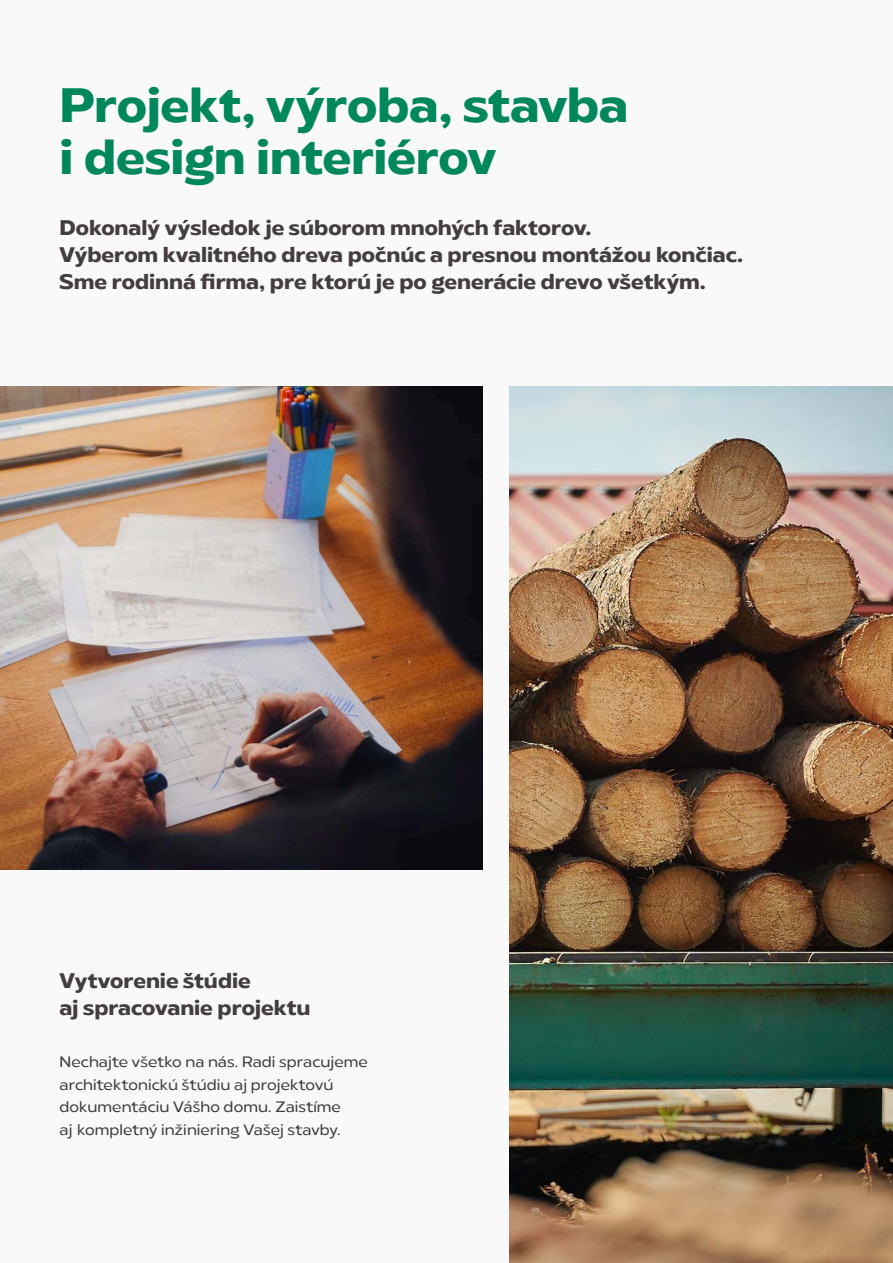
<style>
.page{position:relative;width:893px;height:1263px;background:#fff}
.page>*{position:absolute;margin:0;border:0;box-sizing:border-box;transform-origin:0 0}
.t1{font:700 48px/52.5px "Radiate Sans";letter-spacing:-.005em;color:#00875c}
.t2{font:700 21px/27px "Radiate Sans";color:#433d3f}
.t3{font:15px/22.5px "Radiate Sans";letter-spacing:.005em;color:#433d3f}
</style>
<div class="page">
<img style="left:509px;top:387px;width:384px;height:876px">
<img style="left:0;top:387px;width:483px;height:483px">
<p class="t1" style="left:60px;top:80px;width:570px">Projekt, výroba, stavba i design interiérov</p>
<p class="t2" style="left:60px;top:215px;width:534px">Dokonalý výsledok je súborom mnohých faktorov.</p>
<p class="t2" style="left:60px;top:242px;width:685px">Výberom kvalitného dreva počnúc a presnou montážou končiac.<br>Sme rodinná firma, pre ktorú je po generácie drevo všetkým.</p>
<p class="t2" style="left:60px;top:968px;width:193px">Vytvorenie štúdie</p>
<p class="t2" style="left:60px;top:995px;width:252px">aj spracovanie projektu</p>
<p class="t3" style="left:60px;top:1051px;width:310px">Nechajte všetko na nás. Radi spracujeme architektonickú štúdiu aj projektovú dokumentáciu Vášho domu. Zaistíme</p>
<p class="t3" style="left:60px;top:1119px;width:283px">aj kompletný inžiniering Vašej stavby.</p>
</div>
